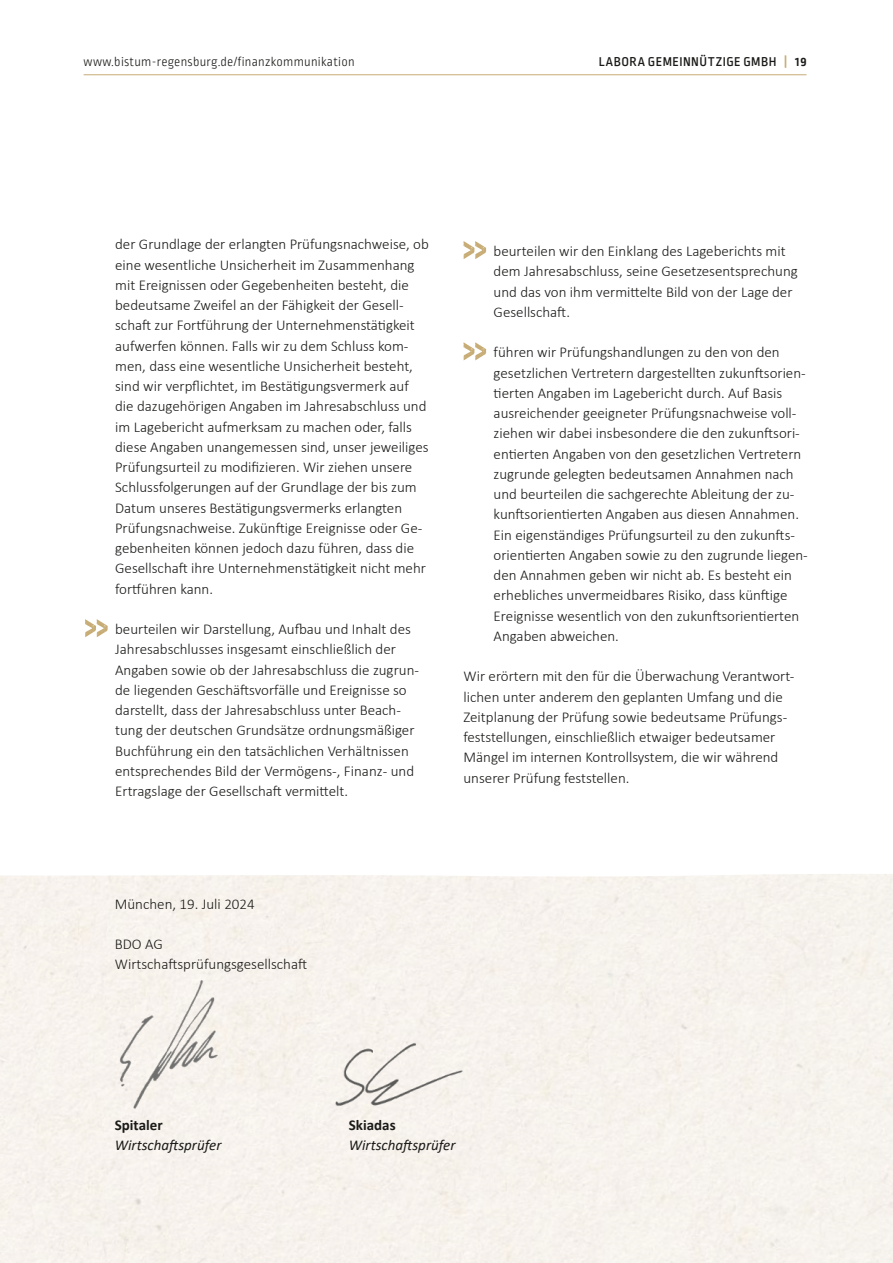
<style>
.page{position:relative;width:893px;height:1263px;background:#fff}
.page>*{position:absolute;margin:0;border:0;box-sizing:border-box;transform-origin:0 0}
.t1{font:300 15px/20.2px "Calibri";color:#1a1a18}
.t2{font:italic 15px "Calibri";color:#1a1a18}
.t3{font:700 15px "Calibri";color:#1a1a18}
.t4{font:300 13.5px "Ropa Mix Pro";letter-spacing:.02em;color:#1a1a18}
.t5{font:500 13.5px "Ropa Mix Pro";letter-spacing:.035em;color:#1a1a18}
.s1{font-weight:700;color:#c7ac75}
.s2{font-weight:700}
</style>
<div class="page">
<hr style="left:84px;top:75px;width:722px;height:1px;background:#c7ac75">
<svg style="left:85px;top:619px;width:23px;height:18px"></svg>
<svg style="left:463px;top:241px;width:23px;height:18px"></svg>
<svg style="left:463px;top:342px;width:23px;height:18px"></svg>
<img style="left:115px;top:976px;width:106px;height:134px">
<img style="left:331px;top:1043px;width:137px;height:67px">
<p class="t4" style="left:84px;top:55px;width:273px">www.bistum-regensburg.de/finanzkommunikation</p>
<p class="t5" style="left:599px;top:54px;width:209px">LABORA GEMEINNÜTZIGE GMBH <span class="s1">|</span> <span class="s2">19</span></p>
<p class="t1" style="left:115px;top:234px;width:315px">der Grundlage der erlangten Prüfungsnachweise, ob eine wesentliche Unsicherheit im Zusammenhang mit Ereignissen oder Gegebenheiten besteht, die bedeutsame Zweifel an der Fähigkeit der Gesell&shy;schaft zur Fortführung der Unternehmenstätigkeit aufwerfen können. Falls wir zu dem Schluss kom&shy;men, dass eine wesentliche Unsicherheit besteht, sind wir verpflichtet, im Bestätigungsvermerk auf die dazugehörigen Angaben im Jahresabschluss und im Lagebericht aufmerksam zu machen oder, falls diese Angaben unangemessen sind, unser jeweiliges Prüfungsurteil zu modifizieren. Wir ziehen unsere Schlussfolgerungen auf der Grundlage der bis zum Datum unseres Bestätigungsvermerks erlangten Prüfungsnachweise. Zukünftige Ereignisse oder Ge&shy;gebenheiten können jedoch dazu führen, dass die Gesellschaft ihre Unternehmenstätigkeit nicht mehr fortführen kann.</p>
<p class="t1" style="left:115px;top:619px;width:305px">beurteilen wir Darstellung, Aufbau und Inhalt des Jahresabschlusses insgesamt einschließlich der Angaben sowie ob der Jahresabschluss die zugrun&shy;de liegenden Geschäftsvorfälle und Ereignisse so darstellt, dass der Jahresabschluss unter Beach&shy;tung der deutschen Grundsätze ordnungsmäßiger Buchführung ein den tatsächlichen Verhältnissen entsprechendes Bild der Vermögens-, Finanz- und Ertragslage der Gesellschaft vermittelt.</p>
<p class="t1" style="left:494px;top:241px;width:306px">beurteilen wir den Einklang des Lageberichts mit dem Jahresabschluss, seine Gesetzesentsprechung und das von ihm vermittelte Bild von der Lage der Gesellschaft.</p>
<p class="t1" style="left:494px;top:342px;width:316px">führen wir Prüfungshandlungen zu den von den gesetzlichen Vertretern dargestellten zukunftsorien&shy;tierten Angaben im Lagebericht durch. Auf Basis ausreichender geeigneter Prüfungsnachweise voll&shy;ziehen wir dabei insbesondere die den zukunftsori&shy;entierten Angaben von den gesetzlichen Vertretern zugrunde gelegten bedeutsamen Annahmen nach und beurteilen die sachgerechte Ableitung der zu&shy;kunftsorientierten Angaben aus diesen Annahmen.<br>Ein eigenständiges Prüfungsurteil zu den zukunfts&shy;orientierten Angaben sowie zu den zugrunde liegen&shy;den Annahmen geben wir nicht ab. Es besteht ein erhebliches unvermeidbares Risiko, dass künftige Ereignisse wesentlich von den zukunftsorientierten Angaben abweichen.</p>
<p class="t1" style="left:463px;top:666px;width:332px">Wir erörtern mit den für die Überwachung Verantwort&shy;lichen unter anderem den geplanten Umfang und die Zeitplanung der Prüfung sowie bedeutsame Prüfungs&shy;feststellungen, einschließlich etwaiger bedeutsamer Mängel im internen Kontrollsystem, die wir während unserer Prüfung feststellen.</p>
<p class="t1" style="left:115px;top:893px;width:141px">München, 19. Juli 2024</p>
<p class="t1" style="left:115px;top:934px;width:194px">BDO AG<br>Wirtschaftsprüfungsgesellschaft</p>
<p class="t3" style="left:115px;top:1114px;width:49px">Spitaler</p>
<p class="t3" style="left:349px;top:1114px;width:48px">Skiadas</p>
<p class="t2" style="left:115px;top:1135px;width:108px">Wirtschaftsprüfer</p>
<p class="t2" style="left:349px;top:1135px;width:108px">Wirtschaftsprüfer</p>
</div>
